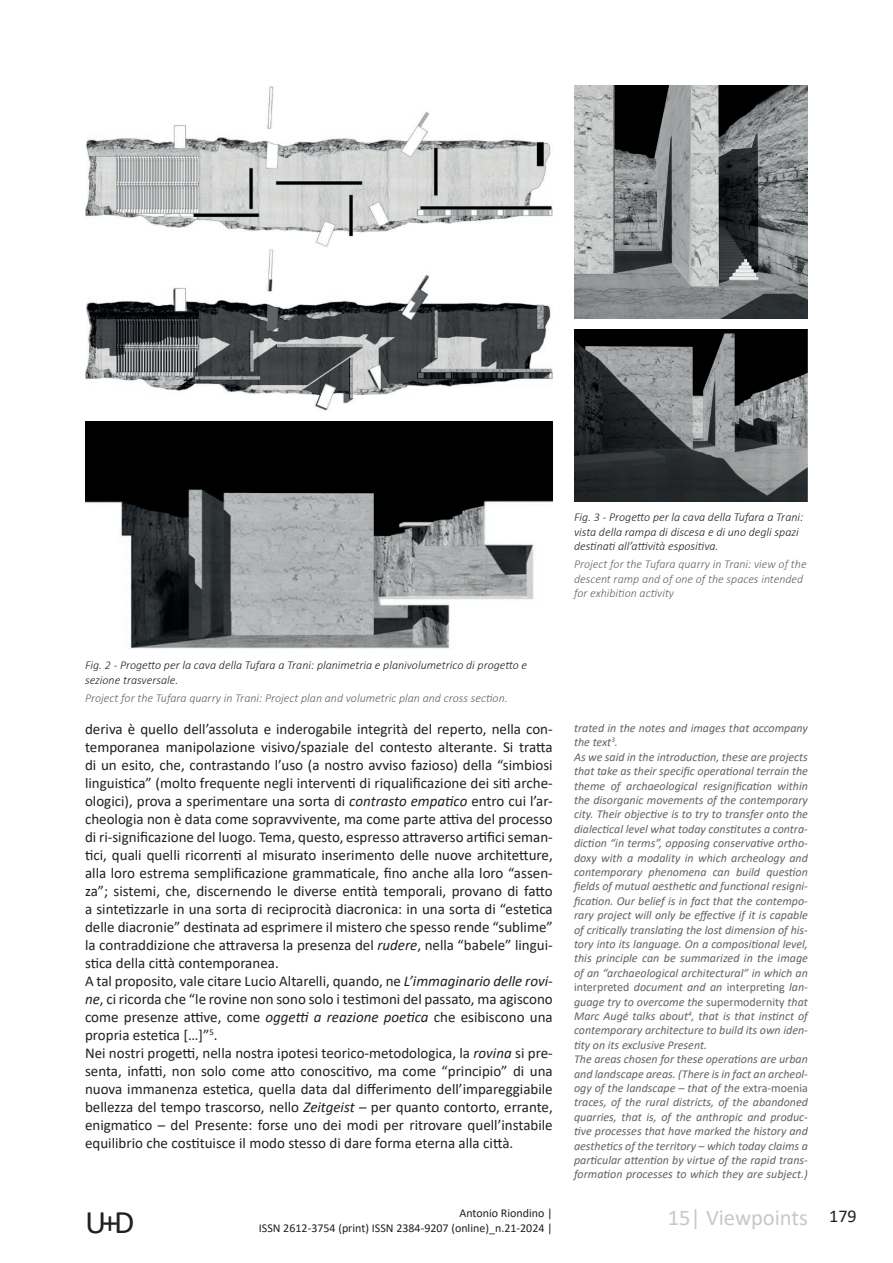
<style>
.page{position:relative;width:893px;height:1263px;background:#fff}
.page>*{position:absolute;margin:0;border:0;box-sizing:border-box;transform-origin:0 0}
.t1{font:33px "Calibri";color:#231f20}
.t2{font:22.5px "Calibri";color:#c7c8ca}
.t3{font:18px "Calibri";color:#231f20}
.t4{font:15px/18px "Calibri";color:#231f20}
.t5{font:italic 12px/14.4px "Calibri";color:#636366}
.t6{font:italic 300 12px/14.4px "Calibri";color:#231f20}
.t7{font:italic 300 12px/14.4px "Calibri";color:#636366}
.t8{font:12px "Calibri";color:#231f20}
.s1{font-style:italic}
.s2{font-style:normal}
</style>
<div class="page">
<img style="left:85px;top:86px;width:468px;height:325px">
<img style="left:85px;top:422px;width:468px;height:227px">
<img style="left:574px;top:330px;width:234px;height:172px">
<img style="left:574px;top:85px;width:234px;height:234px">
<p class="t6" style="left:85px;top:658px;width:444px">Fig. 2 - Progetto per la cava della Tufara a Trani: planimetria e planivolumetrico di progetto e sezione trasversale.</p>
<p class="t7" style="left:85px;top:690px;width:424px">Project for the Tufara quarry in Trani: Project plan and volumetric plan and cross section.</p>
<p class="t6" style="left:574px;top:510px;width:231px">Fig. 3 - Progetto per la cava della Tufara a Trani: vista della rampa di discesa e di uno degli spazi destinati all’attività espositiva.</p>
<p class="t7" style="left:574px;top:557px;width:234px">Project for the Tufara quarry in Trani: view of the descent ramp and of one of the spaces intended for exhibition activity</p>
<p class="t4" style="left:85px;top:720px;width:469px">deriva è quello dell’assoluta e inderogabile integrità del reperto, nella con&shy;temporanea manipolazione visivo/spaziale del contesto alterante. Si tratta di un esito, che, contrastando l’uso (a nostro avviso fazioso) della “simbiosi linguistica” (molto frequente negli interventi di riqualificazione dei siti arche&shy;ologici), prova a sperimentare una sorta di <span class="s1">contrasto empatico</span> entro cui l’ar&shy;cheologia non è data come sopravvivente, ma come parte attiva del processo di ri-significazione del luogo. Tema, questo, espresso attraverso artifici seman&shy;tici, quali quelli ricorrenti al misurato inserimento delle nuove architetture, alla loro estrema semplificazione grammaticale, fino anche alla loro “assen&shy;za”; sistemi, che, discernendo le diverse entità temporali, provano di fatto a sintetizzarle in una sorta di reciprocità diacronica: in una sorta di “estetica delle diacronie” destinata ad esprimere il mistero che spesso rende “sublime” la contraddizione che attraversa la presenza del <span class="s1">rudere</span>, nella “babele” lingui&shy;stica della città contemporanea.<br>A tal proposito, vale citare Lucio Altarelli, quando, ne <span class="s1">L’immaginario delle rovi&shy;ne</span>, ci ricorda che “le rovine non sono solo i testimoni del passato, ma agiscono come presenze attive, come <span class="s1">oggetti a reazione poetica</span> che esibiscono una propria estetica […]”<sup>5</sup>.<br>Nei nostri progetti, nella nostra ipotesi teorico-metodologica, la <span class="s1">rovina</span> si pre&shy;senta, infatti, non solo come atto conoscitivo, ma come “principio” di una nuova immanenza estetica, quella data dal differimento dell’impareggiabile bellezza del tempo trascorso, nello <span class="s1">Zeitgeist</span> – per quanto contorto, errante, enigmatico – del Presente: forse uno dei modi per ritrovare quell’instabile equilibrio che costituisce il modo stesso di dare forma eterna alla città.</p>
<p class="t5" style="left:574px;top:720px;width:235px">trated in the notes and images that accompany the text<sup>3</sup>.<br>As we said in the introduction, these are projects that take as their specific operational terrain the theme of archaeological resignification within the disorganic movements of the contemporary city. Their objective is to try to transfer onto the dialectical level what today constitutes a contra&shy;diction “in terms”, opposing conservative ortho&shy;doxy with a modality in which archeology and contemporary phenomena can build question fields of mutual aesthetic and functional resigni&shy;fication. Our belief is in fact that the contempo&shy;rary project will only be effective if it is capable of critically translating the lost dimension of his&shy;tory into its language. On a compositional level, this principle can be summarized in the image of an “archaeological architectural” in which an <span class="s2">interpreted</span> document and an <span class="s2">interpreting</span> lan&shy;guage try to overcome the <span class="s2">supermodernity</span> that Marc Augé talks about<sup>4</sup>, that is that instinct of contemporary architecture to build its own iden&shy;tity on its exclusive Present.<br>The areas chosen for these operations are urban and landscape areas. (There is in fact an archeol&shy;ogy of the landscape – that of the <span class="s2">extra-moenia </span>traces, of the rural districts, of the abandoned quarries, that is, of the anthropic and produc&shy;tive processes that have marked the history and aesthetics of the territory – which today claims a particular attention by virtue of the rapid trans&shy;formation processes to which they are subject.)</p>
<p class="t8" style="left:459px;top:1205px;width:95px">Antonio Riondino |</p>
<p class="t3" style="left:829px;top:1203px;width:29px">179</p>
<h2 class="t2" style="left:668px;top:1202px;width:142px">15| Viewpoints</h2>
<h1 class="t1" style="left:85px;top:1199px;width:51px">U+D</h1>
<p class="t8" style="left:259px;top:1219px;width:295px">ISSN 2612-3754 (print) ISSN 2384-9207 (online)_n.21-2024 |</p>
</div>
